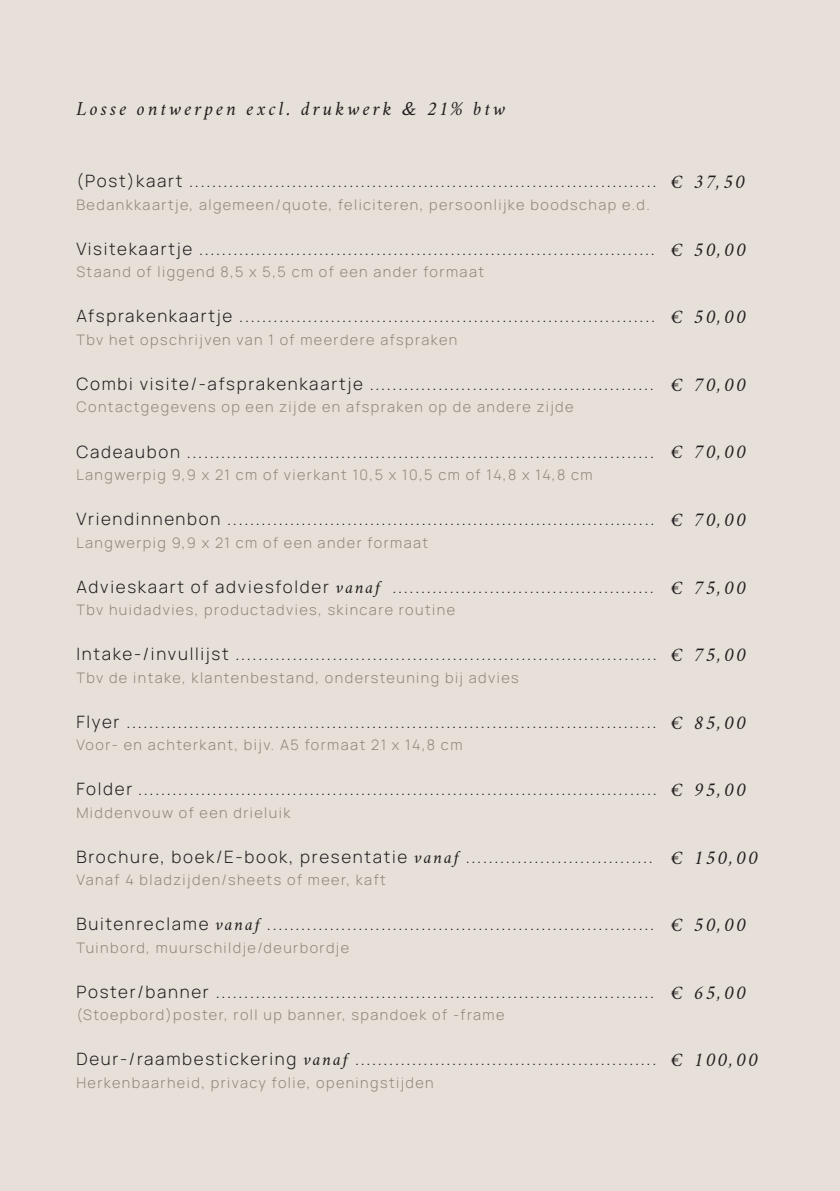
<style>
.page{position:relative;width:840px;height:1191px;background:#fff}
.page>*{position:absolute;margin:0;border:0;box-sizing:border-box;transform-origin:0 0}
.t1{font:italic 20px "Crimson";letter-spacing:.15em;color:#231f20}
.t2{font:300 17px "Manrope";letter-spacing:.1em;color:#231f20}
.t3{font:300 14.4px "Manrope";letter-spacing:.1em;color:#91887d}
.t4{font:300 14.4px "Manrope";letter-spacing:.1em;color:#92887e}
.s1{font-family:"Crimson Pro"}
.s2{font-family:"Crimson";font-weight:400;font-style:italic;font-size:18px}
</style>
<div class="page">
<div style="left:0;top:0;width:839px;height:1191px;background:#e6e0d8"></div>
<p class="t1" style="left:76px;top:96px;width:430px">Losse ontwerpen excl. drukwerk <span class="s1">&amp;</span> 21% btw</p>
<p class="t2" style="left:76px;top:169px;width:581px">(Post)kaart ..................................................................................</p>
<p class="t3" style="left:76px;top:194px;width:574px">Bedankkaartje, algemeen/quote, feliciteren, persoonlijke boodschap e.d.</p>
<p class="t2" style="left:76px;top:237px;width:579px">Visitekaartje ................................................................................</p>
<p class="t3" style="left:76px;top:262px;width:409px">Staand of liggend 8,5 x 5,5 cm of een ander formaat</p>
<p class="t2" style="left:76px;top:304px;width:580px">Afsprakenkaartje .........................................................................</p>
<p class="t3" style="left:76px;top:329px;width:382px">Tbv het opschrijven van 1 of meerdere afspraken</p>
<p class="t2" style="left:76px;top:372px;width:578px">Combi visite/-afsprakenkaartje ..................................................</p>
<p class="t4" style="left:76px;top:397px;width:498px">Contactgegevens op een zijde en afspraken op de andere zijde</p>
<p class="t2" style="left:76px;top:439px;width:579px">Cadeaubon ..................................................................................</p>
<p class="t4" style="left:76px;top:464px;width:517px">Langwerpig 9,9 x 21 cm of vierkant 10,5 x 10,5 cm of 14,8 x 14,8 cm</p>
<p class="t2" style="left:76px;top:507px;width:579px">Vriendinnenbon ...........................................................................</p>
<p class="t3" style="left:76px;top:532px;width:353px">Langwerpig 9,9 x 21 cm of een ander formaat</p>
<p class="t2" style="left:76px;top:574px;width:578px">Advieskaart of adviesfolder <span class="s2">vanaf</span> ..............................................</p>
<p class="t3" style="left:76px;top:599px;width:380px">Tbv huidadvies, productadvies, skincare routine</p>
<p class="t2" style="left:76px;top:642px;width:581px">Intake-/invullijst ..........................................................................</p>
<p class="t3" style="left:76px;top:667px;width:443px">Tbv de intake, klantenbestand, ondersteuning bij advies</p>
<p class="t2" style="left:76px;top:709px;width:581px">Flyer .............................................................................................</p>
<p class="t3" style="left:76px;top:734px;width:387px">Voor- en achterkant, bijv. A5 formaat 21 x 14,8 cm</p>
<p class="t2" style="left:76px;top:777px;width:581px">Folder ...........................................................................................</p>
<p class="t3" style="left:76px;top:802px;width:215px">Middenvouw of een drieluik</p>
<p class="t2" style="left:76px;top:844px;width:577px">Brochure, boek/E-book, presentatie <span class="s2">vanaf</span> .................................</p>
<p class="t3" style="left:76px;top:869px;width:311px">Vanaf 4 bladzijden/sheets of meer, kaft</p>
<p class="t2" style="left:76px;top:912px;width:579px">Buitenreclame <span class="s2">vanaf</span> ....................................................................</p>
<p class="t3" style="left:76px;top:937px;width:274px">Tuinbord, muurschildje/deurbordje</p>
<p class="t2" style="left:76px;top:979px;width:579px">Poster/banner .............................................................................</p>
<p class="t3" style="left:76px;top:1004px;width:429px">(Stoepbord)poster, roll up banner, spandoek of -frame</p>
<p class="t2" style="left:76px;top:1047px;width:581px">Deur-/raambestickering <span class="s2">vanaf</span> .....................................................</p>
<p class="t3" style="left:76px;top:1072px;width:358px">Herkenbaarheid, privacy folie, openingstijden</p>
<p class="t1" style="left:670px;top:169px;width:74px">€ 37,50</p>
<p class="t1" style="left:670px;top:237px;width:75px">€ 50,00</p>
<p class="t1" style="left:670px;top:304px;width:75px">€ 50,00</p>
<p class="t1" style="left:670px;top:372px;width:75px">€ 70,00</p>
<p class="t1" style="left:670px;top:439px;width:75px">€ 70,00</p>
<p class="t1" style="left:670px;top:507px;width:75px">€ 70,00</p>
<p class="t1" style="left:670px;top:574px;width:75px">€ 75,00</p>
<p class="t1" style="left:670px;top:642px;width:75px">€ 75,00</p>
<p class="t1" style="left:670px;top:709px;width:75px">€ 85,00</p>
<p class="t1" style="left:670px;top:777px;width:75px">€ 95,00</p>
<p class="t1" style="left:670px;top:844px;width:87px">€ 150,00</p>
<p class="t1" style="left:670px;top:912px;width:75px">€ 50,00</p>
<p class="t1" style="left:670px;top:979px;width:75px">€ 65,00</p>
<p class="t1" style="left:670px;top:1047px;width:87px">€ 100,00</p>
</div>
